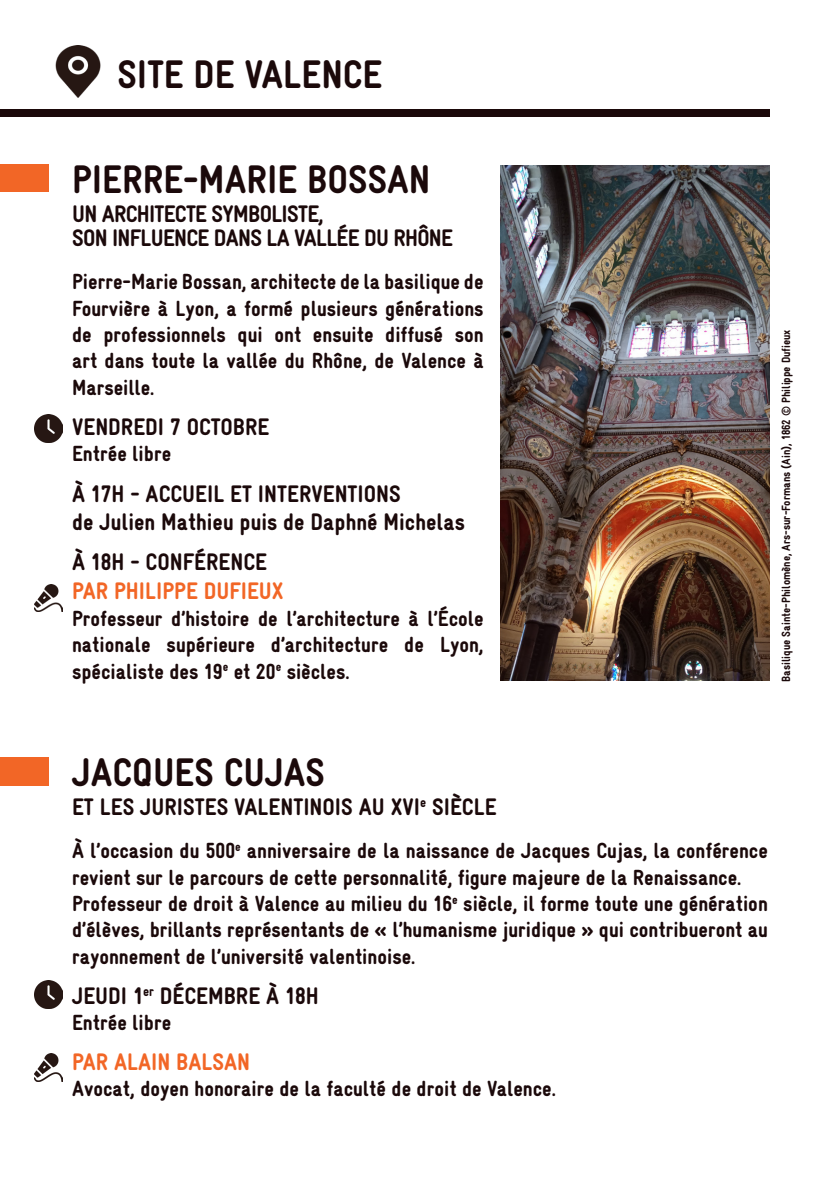
<style>
.page{position:relative;width:840px;height:1191px;background:#fff}
.page>*{position:absolute;margin:0;border:0;box-sizing:border-box;transform-origin:0 0}
.t1{font:900 40px "Gravur Condensed";color:#1b090a}
.t2{font:900 24px "Gravur Condensed";color:#1b090a}
.t3{font:900 24px/24px "Gravur Condensed";letter-spacing:-.03em;color:#1b090a}
.t4{font:900 24px "Gravur Condensed";color:#f26626}
.t5{font:900 22px/26.4px "Gravur Condensed";color:#1b090a;text-align:justify}
.t6{font:900 12px "Gravur Condensed";color:#1b090a}
</style>
<div class="page">
<div style="left:0;top:109px;width:768px;height:8px;background:#1b090a"></div>
<div style="left:0;top:164px;width:49px;height:27px;background:#f26626"></div>
<img style="left:500px;top:165px;width:268px;height:515px">
<img style="left:34px;top:584px;width:28px;height:28px">
<img style="left:34px;top:415px;width:28px;height:27px">
<div style="left:0;top:757px;width:49px;height:29px;background:#f26626"></div>
<img style="left:34px;top:1053px;width:28px;height:28px">
<img style="left:34px;top:981px;width:28px;height:27px">
<img style="left:55px;top:45px;width:46px;height:53px">
<p class="t1" style="left:117px;top:52px;width:266px">SITE DE VALENCE</p>
<p class="t1" style="left:72px;top:157px;width:360px">PIERRE-MARIE BOSSAN</p>
<p class="t3" style="left:72px;top:201px;width:382px">UN ARCHITECTE SYMBOLISTE,<br>SON INFLUENCE DANS LA VALLÉE DU RHÔNE</p>
<p class="t5" style="left:72px;top:268px;width:413px">Pierre-Marie Bossan, architecte de la basilique de Fourvière à Lyon, a formé plusieurs générations de professionnels qui ont ensuite diffusé son art dans toute la vallée du Rhône, de Valence à Marseille.</p>
<p class="t2" style="left:72px;top:413px;width:199px">VENDREDI 7 OCTOBRE</p>
<p class="t5" style="left:72px;top:441px;width:101px">Entrée libre</p>
<p class="t2" style="left:72px;top:480px;width:330px">À 17H - ACCUEIL ET INTERVENTIONS</p>
<p class="t2" style="left:72px;top:509px;width:394px">de Julien Mathieu puis de Daphné Michelas</p>
<p class="t2" style="left:72px;top:549px;width:196px">À 18H - CONFÉRENCE</p>
<p class="t4" style="left:72px;top:578px;width:213px">PAR PHILIPPE DUFIEUX</p>
<p class="t5" style="left:72px;top:605px;width:413px">Professeur d’histoire de l’architecture à l’École nationale supérieure d’architecture de Lyon, spécialiste des 19<sup>e</sup> et 20<sup>e</sup> siècles.</p>
<p class="t6" style="left:779px;top:681px;width:354px;rotate:-90deg">Basilique Sainte-Philomène, Ars-sur-Formans (Ain), 1862 © Philippe Dufieux</p>
<p class="t1" style="left:72px;top:750px;width:254px">JACQUES CUJAS</p>
<p class="t2" style="left:72px;top:793px;width:426px">ET LES JURISTES VALENTINOIS AU XVI<sup>e</sup> SIÈCLE</p>
<p class="t5" style="left:72px;top:837px;width:697px">À l’occasion du 500<sup>e</sup> anniversaire de la naissance de Jacques Cujas, la conférence revient sur le parcours de cette personnalité, figure majeure de la Renaissance.</p>
<p class="t5" style="left:72px;top:890px;width:697px">Professeur de droit à Valence au milieu du 16<sup>e</sup> siècle, il forme toute une génération d’élèves, brillants représentants de « l’humanisme juridique » qui contribueront au rayonnement de l’université valentinoise.</p>
<p class="t2" style="left:72px;top:982px;width:248px">JEUDI 1<sup>er</sup> DÉCEMBRE À 18H</p>
<p class="t5" style="left:72px;top:1009px;width:101px">Entrée libre</p>
<p class="t4" style="left:72px;top:1048px;width:179px">PAR ALAIN BALSAN</p>
<p class="t5" style="left:72px;top:1075px;width:485px">Avocat, doyen honoraire de la faculté de droit de Valence.</p>
</div>
